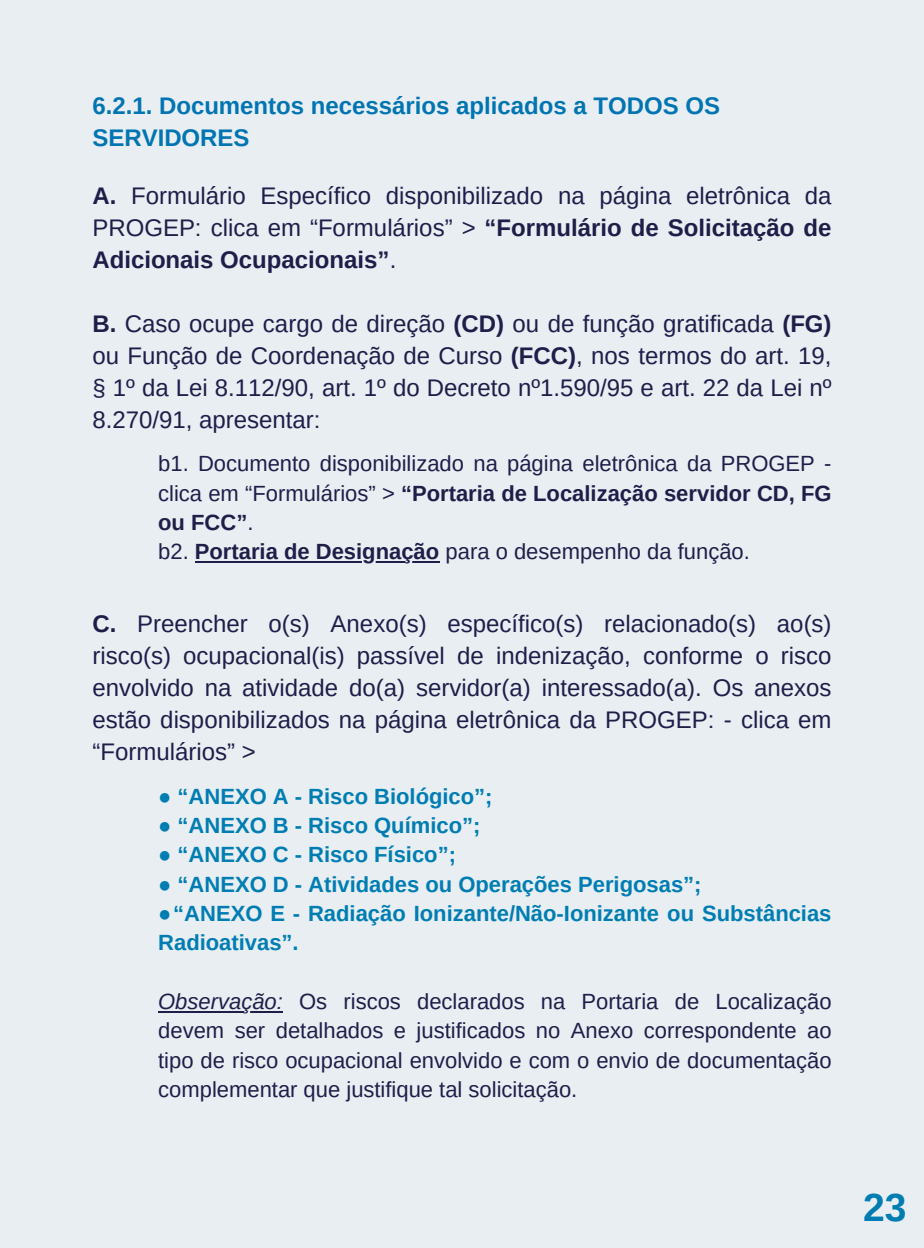
<style>
.page{position:relative;width:924px;height:1248px;background:#e8eef2}
.page>*{position:absolute;margin:0;border:0;box-sizing:border-box;transform-origin:0 0}
.t1{font:700 39.2px "Arimo";color:#007db2}
.t2{font:24px/32px "Arimo";color:#1e1e49;text-align:justify}
.t3{font:700 24px/32px "Arimo";color:#0075b2}
.t4{font:22px/29.2px "Arimo";color:#1e1e49;text-align:justify}
.t5{font:700 22px/29.2px "Arimo";color:#007db2}
.s1{font-weight:700}
.s2{font-style:italic}
</style>
<div class="page">
<hr style="left:195px;top:561px;width:244px;height:2px;background:#1e1e49">
<hr style="left:158px;top:1011px;width:125px;height:2px;background:#1e1e49">
<h2 class="t3" style="left:92px;top:90px;width:629px">6.2.1. Documentos necessários aplicados a TODOS OS<br>SERVIDORES</h2>
<p class="t2" style="left:92px;top:180px;width:741px"><span class="s1">A.</span> Formulário Específico disponibilizado na página eletrônica da PROGEP: clica em “Formulários” &gt; <span class="s1">“Formulário de Solicitação de Adicionais Ocupacionais”</span>.</p>
<p class="t2" style="left:92px;top:308px;width:741px"><span class="s1">B.</span> Caso ocupe cargo de direção <span class="s1">(CD)</span> ou de função gratificada <span class="s1">(FG) </span>ou Função de Coordenação de Curso <span class="s1">(FCC)</span>, nos termos do art. 19, § 1º da Lei 8.112/90, art. 1º do Decreto nº1.590/95 e art. 22 da Lei nº 8.270/91, apresentar:</p>
<p class="t4" style="left:158px;top:449px;width:675px">b1. Documento disponibilizado na página eletrônica da PROGEP - clica em “Formulários” &gt; <span class="s1">“Portaria de Localização servidor CD, FG ou FCC”</span>.</p>
<p class="t4" style="left:158px;top:537px;width:593px">b2. <span class="s1">Portaria de Designação</span> para o desempenho da função.</p>
<h2 class="t2" style="left:92px;top:608px;width:741px"><span class="s1">C.</span> Preencher o(s) Anexo(s) específico(s) relacionado(s) ao(s) risco(s) ocupacional(is) passível de indenização, conforme o risco envolvido na atividade do(a) servidor(a) interessado(a). Os anexos estão disponibilizados na página eletrônica da PROGEP: - clica em “Formulários” &gt;</h2>
<p class="t5" style="left:158px;top:782px;width:336px">● “ANEXO A - Risco Biológico”;</p>
<p class="t5" style="left:158px;top:811px;width:324px">● “ANEXO B - Risco Químico”;</p>
<p class="t5" style="left:158px;top:840px;width:299px">● “ANEXO C - Risco Físico”;</p>
<p class="t5" style="left:158px;top:870px;width:545px">● “ANEXO D - Atividades ou Operações Perigosas”;</p>
<p class="t5" style="left:158px;top:899px;width:675px">●“ANEXO E - Radiação Ionizante/Não-Ionizante ou Substâncias<br>Radioativas”.</p>
<p class="t4" style="left:158px;top:987px;width:675px"><span class="s2">Observação:</span> Os riscos declarados na Portaria de Localização devem ser detalhados e justificados no Anexo correspondente ao tipo de risco ocupacional envolvido e com o envio de documentação complementar que justifique tal solicitação.</p>
<h1 class="t1" style="left:863px;top:1186px;width:45px">23</h1>
</div>
